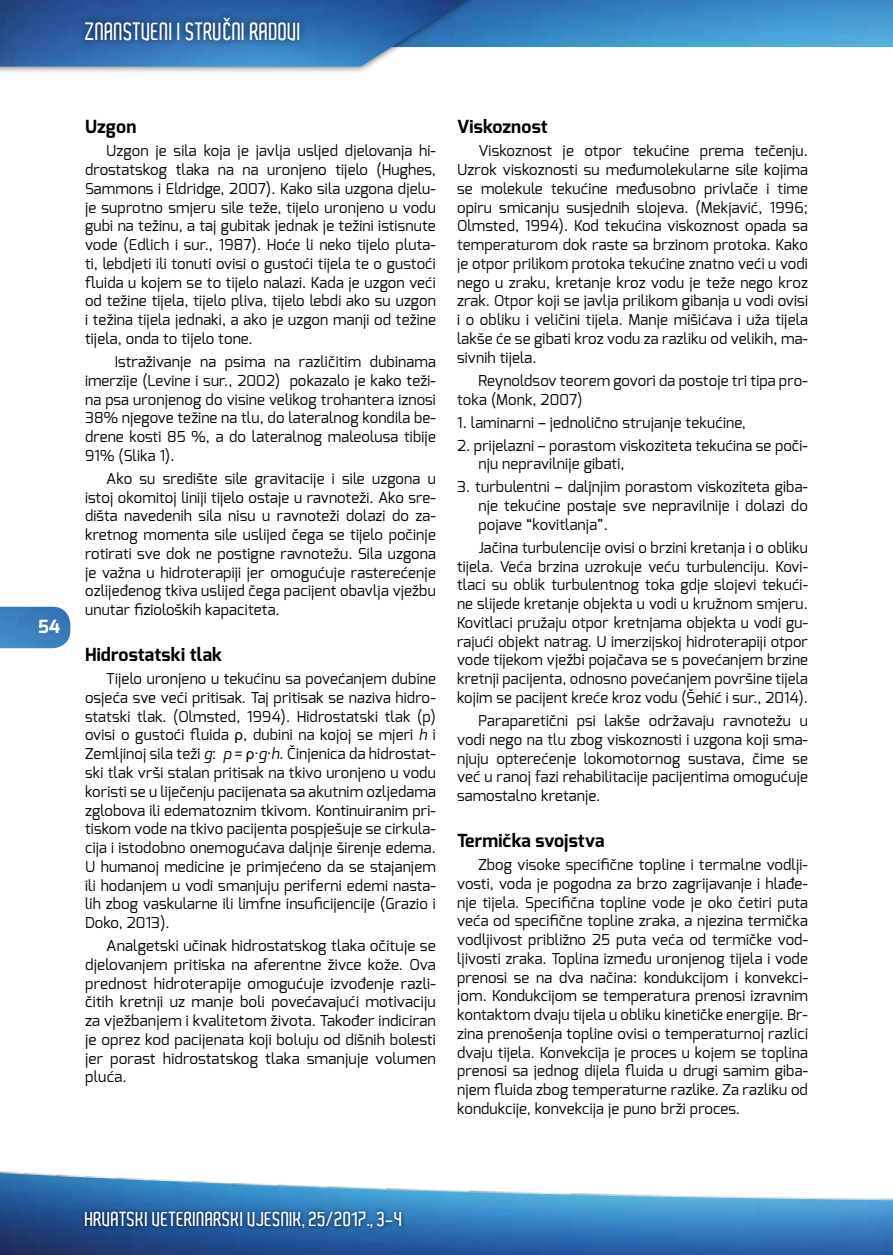
<style>
.page{position:relative;width:893px;height:1255px;background:#fff}
.page>*{position:absolute;margin:0;border:0;box-sizing:border-box;transform-origin:0 0}
.t1{font:600 24px "Aldo";color:#fff;scale:.9 1}
.t2{font:600 19.5px "Aldo";color:#fff}
.t3{font:700 18.15px "Exo";color:#fff}
.t4{font:700 18px "Exo";letter-spacing:.01em;color:#000}
.t5{font:15px/18.8px "Exo";letter-spacing:.01em;color:#000;text-align:justify}
.s1{font-family:"Libel Suit";font-weight:400;font-size:22.5px}
.s2{font-family:"Arial"}
.s3{font-style:italic}
</style>
<div class="page">
<img style="left:505px;top:0;width:388px;height:47px">
<div style="left:0;top:0;width:505px;height:75px;background:#000;opacity:.75"></div>
<img style="left:0;top:0;width:498px;height:66px">
<img style="left:0;top:1171px;width:893px;height:83px">
<img style="left:0;top:606px;width:70px;height:42px">
<div style="left:81px;top:1207px;width:325px;height:25px;background:#000;opacity:.75"></div>
<div style="left:78px;top:10px;width:230px;height:38px;background:#000;opacity:.75"></div>
<h1 class="t1" style="left:85px;top:18px;width:242px">ZNANSTVENI I STRU<span class="s1">Č</span>NI RADOVI</h1>
<p class="t3" style="left:38px;top:614px;width:24px">54</p>
<p class="t4" style="left:85px;top:115px;width:53px">Uzgon</p>
<p class="t5" style="left:85px;top:141px;width:352px;text-indent:21px">Uzgon je sila koja je javlja usljed djelovanja hi&shy;drostatskog tlaka na na uronjeno tijelo (Hughes, Sammons i Eldridge, 2007). Kako sila uzgona djelu&shy;je suprotno smjeru sile teže, tijelo uronjeno u vodu gubi na težinu, a taj gubitak jednak je težini istisnute vode (Edlich i sur., 1987). Hoće li neko tijelo pluta&shy;ti, lebdjeti ili tonuti ovisi o gustoći tijela te o gustoći fluida u kojem se to tijelo nalazi. Kada je uzgon veći od težine tijela, tijelo pliva, tijelo lebdi ako su uzgon i težina tijela jednaki, a ako je uzgon manji od težine tijela, onda to tijelo tone.</p>
<p class="t5" style="left:85px;top:352px;width:352px;text-indent:30px">Istraživanje na psima na različitim dubinama imerzije (Levine i sur., 2002) pokazalo je kako teži&shy;na psa uronjenog do visine velikog trohantera iznosi 38% njegove težine na tlu, do lateralnog kondila be&shy;drene kosti 85 %, a do lateralnog maleolusa tibije 91% (Slika 1).</p>
<p class="t5" style="left:85px;top:469px;width:352px;text-indent:21px">Ako su središte sile gravitacije i sile uzgona u istoj okomitoj liniji tijelo ostaje u ravnoteži. Ako sre&shy;dišta navedenih sila nisu u ravnoteži dolazi do za&shy;kretnog momenta sile uslijed čega se tijelo počinje rotirati sve dok ne postigne ravnotežu. Sila uzgona je važna u hidroterapiji jer omogućuje rasterećenje ozlijeđenog tkiva uslijed čega pacijent obavlja vježbu unutar fizioloških kapaciteta.</p>
<p class="t4" style="left:85px;top:643px;width:139px">Hidrostatski tlak</p>
<p class="t5" style="left:85px;top:669px;width:352px;text-indent:21px">Tijelo uronjeno u tekućinu sa povećanjem dubine osjeća sve veći pritisak. Taj pritisak se naziva hidro&shy;statski tlak. (Olmsted, 1994). Hidrostatski tlak (p) ovisi o gustoći fluida <span class="s2">ρ</span>, dubini na kojoj se mjeri <span class="s3">h</span> i Zemljinoj sila teži <span class="s3">g</span>: <span class="s3">p</span> = <span class="s2">ρ</span>·<span class="s3">g</span>·<span class="s3">h</span>. Činjenica da hidrostat&shy;ski tlak vrši stalan pritisak na tkivo uronjeno u vodu koristi se u liječenju pacijenata sa akutnim ozljedama zglobova ili edematoznim tkivom. Kontinuiranim pri&shy;tiskom vode na tkivo pacijenta pospješuje se cirkula&shy;cija i istodobno onemogućava daljnje širenje edema.<br>U humanoj medicine je primjećeno da se stajanjem ili hodanjem u vodi smanjuju periferni edemi nasta&shy;lih zbog vaskularne ili limfne insuficijencije (Grazio i Doko, 2013).</p>
<p class="t5" style="left:85px;top:936px;width:352px;text-indent:21px">Analgetski učinak hidrostatskog tlaka očituje se djelovanjem pritiska na aferentne živce kože. Ova prednost hidroterapije omogućuje izvođenje razli&shy;čitih kretnji uz manje boli povećavajući motivaciju za vježbanjem i kvalitetom života. Također indiciran je oprez kod pacijenata koji boluju od dišnih bolesti jer porast hidrostatskog tlaka smanjuje volumen pluća.</p>
<p class="t4" style="left:457px;top:115px;width:92px">Viskoznost</p>
<p class="t5" style="left:457px;top:141px;width:352px;text-indent:21px">Viskoznost je otpor tekućine prema tečenju.<br>Uzrok viskoznosti su međumolekularne sile kojima se molekule tekućine međusobno privlače i time opiru smicanju susjednih slojeva. (Mekjavić, 1996; Olmsted, 1994). Kod tekućina viskoznost opada sa temperaturom dok raste sa brzinom protoka. Kako je otpor prilikom protoka tekućine znatno veći u vodi nego u zraku, kretanje kroz vodu je teže nego kroz zrak. Otpor koji se javlja prilikom gibanja u vodi ovisi i o obliku i veličini tijela. Manje mišićava i uža tijela lakše će se gibati kroz vodu za razliku od velikih, ma&shy;sivnih tijela.</p>
<p class="t5" style="left:457px;top:371px;width:352px;text-indent:21px">Reynoldsov teorem govori da postoje tri tipa pro&shy;toka (Monk, 2007)</p>
<p class="t5" style="left:457px;top:412px;width:290px">1. laminarni – jednolično strujanje tekućine,</p>
<p class="t5" style="left:478px;top:435px;width:331px;text-indent:-21px">2. prijelazni – porastom viskoziteta tekućina se poči&shy;nju nepravilnije gibati,</p>
<p class="t5" style="left:478px;top:477px;width:331px;text-indent:-21px">3. turbulentni – daljnjim porastom viskoziteta giba&shy;nje tekućine postaje sve nepravilnije i dolazi do pojave “kovitlanja”.</p>
<p class="t5" style="left:457px;top:538px;width:352px;text-indent:21px">Jačina turbulencije ovisi o brzini kretanja i o obliku tijela. Veća brzina uzrokuje veću turbulenciju. Kovi&shy;tlaci su oblik turbulentnog toka gdje slojevi tekući&shy;ne slijede kretanje objekta u vodi u kružnom smjeru.<br>Kovitlaci pružaju otpor kretnjama objekta u vodi gu&shy;rajući objekt natrag. U imerzijskoj hidroterapiji otpor vode tijekom vježbi pojačava se s povećanjem brzine kretnji pacijenta, odnosno povećanjem površine tijela kojim se pacijent kreće kroz vodu (Šehić i sur., 2014).</p>
<p class="t5" style="left:457px;top:711px;width:352px;text-indent:21px">Paraparetični psi lakše održavaju ravnotežu u vodi nego na tlu zbog viskoznosti i uzgona koji sma&shy;njuju opterećenje lokomotornog sustava, čime se već u ranoj fazi rehabilitacije pacijentima omogućuje samostalno kretanje.</p>
<p class="t4" style="left:457px;top:829px;width:149px">Termička svojstva</p>
<p class="t5" style="left:457px;top:855px;width:352px;text-indent:21px">Zbog visoke specifične topline i termalne vodlji&shy;vosti, voda je pogodna za brzo zagrijavanje i hlađe&shy;nje tijela. Specifična topline vode je oko četiri puta veća od specifične topline zraka, a njezina termička vodljivost približno 25 puta veća od termičke vod&shy;ljivosti zraka. Toplina između uronjenog tijela i vode prenosi se na dva načina: kondukcijom i konvekci&shy;jom. Kondukcijom se temperatura prenosi izravnim kontaktom dvaju tijela u obliku kinetičke energije. Br&shy;zina prenošenja topline ovisi o temperaturnoj razlici dvaju tijela. Konvekcija je proces u kojem se toplina prenosi sa jednog dijela fluida u drugi samim giba&shy;njem fluida zbog temperaturne razlike. Za razliku od kondukcije, konvekcija je puno brži proces.</p>
<h2 class="t2" style="left:85px;top:1207px;width:319px">HRVATSKI VETERINARSKI VJESNIK, 25/2017., 3-4</h2>
</div>
